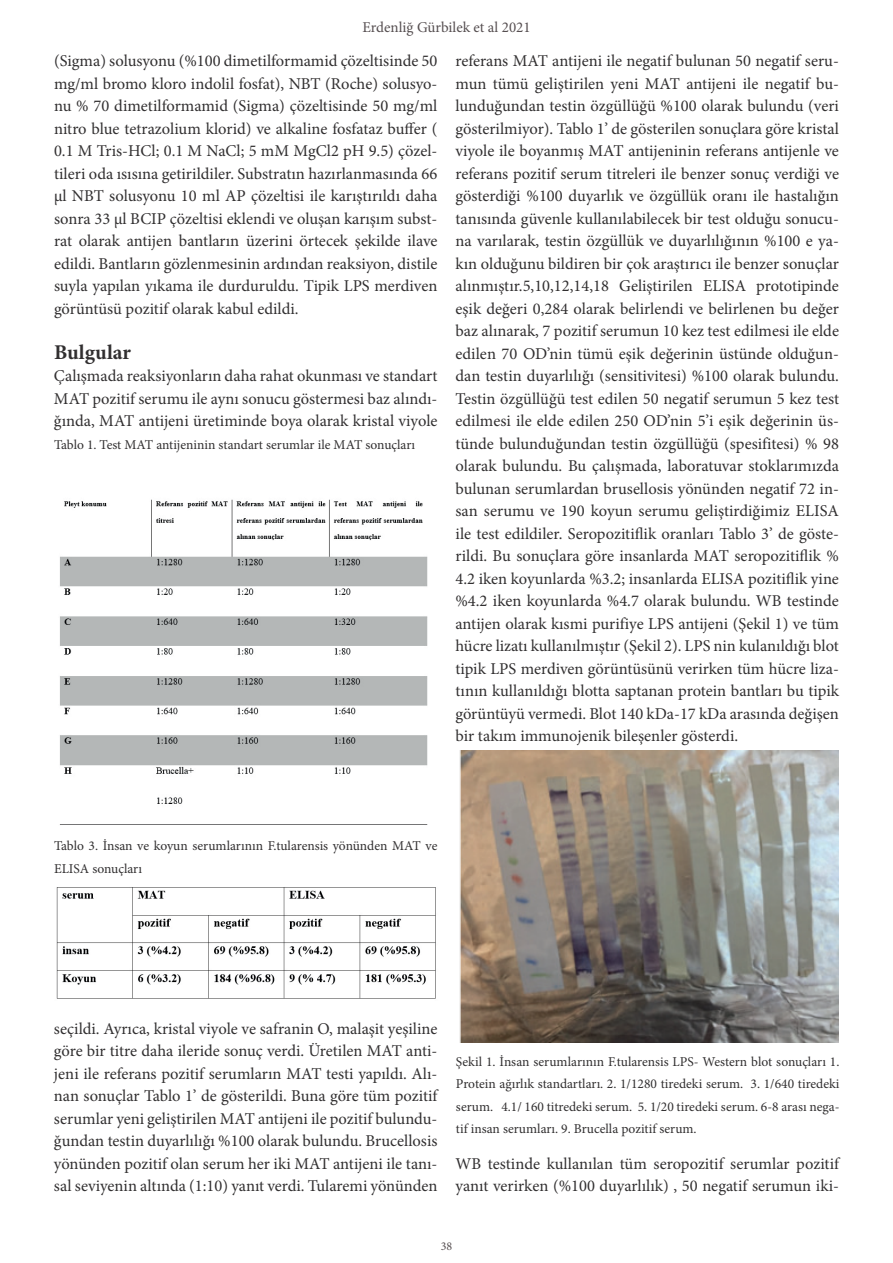
<style>
.page{position:relative;width:893px;height:1263px;background:#fff}
.page>*{position:absolute;margin:0;border:0;box-sizing:border-box;transform-origin:0 0}
.t1{font:700 21px "Minion Pro";letter-spacing:.005em;color:#312f30}
.t2{font:16.5px/22.5px "Minion Pro";color:#312f30;text-align:justify}
.t3{font:15px "Minion Pro";color:#554e50}
.t4{font:13.5px/22.5px "Minion Pro";color:#312f30}
.t5{font:12px "Minion Pro";color:#554e50}
</style>
<div class="page">
<img style="left:59px;top:499px;width:369px;height:326px">
<img style="left:56px;top:887px;width:380px;height:112px">
<img style="left:459px;top:750px;width:380px;height:293px">
<p class="t3" style="left:362px;top:17px;width:170px">Erdenliğ Gürbilek et al 2021</p>
<p class="t2" style="left:54px;top:50px;width:385px">(Sigma) solusyonu (%100 dimetilformamid çözeltisinde 50 mg/ml bromo kloro indolil fosfat), NBT (Roche) solusyo&shy;nu % 70 dimetilformamid (Sigma) çözeltisinde 50 mg/ml nitro blue tetrazolium klorid) ve alkaline fosfataz buffer ( 0.1 M Tris-HCl; 0.1 M NaCl; 5 mM MgCl2 pH 9.5) çözel&shy;tileri oda ısısına getirildiler. Substratın hazırlanmasında 66 µl NBT solusyonu 10 ml AP çözeltisi ile karıştırıldı daha sonra 33 µl BCIP çözeltisi eklendi ve oluşan karışım subst&shy;rat olarak antijen bantların üzerini örtecek şekilde ilave edildi. Bantların gözlenmesinin ardından reaksiyon, distile suyla yapılan yıkama ile durduruldu. Tipik LPS merdiven görüntüsü pozitif olarak kabul edildi.</p>
<p class="t1" style="left:54px;top:337px;width:79px">Bulgular</p>
<p class="t2" style="left:54px;top:365px;width:385px">Çalışmada reaksiyonların daha rahat okunması ve standart MAT pozitif serumu ile aynı sonucu göstermesi baz alındı&shy;ğında, MAT antijeni üretiminde boya olarak kristal viyole</p>
<p class="t4" style="left:54px;top:434px;width:363px">Tablo 1. Test MAT antijeninin standart serumlar ile MAT sonuçları</p>
<p class="t2" style="left:455px;top:50px;width:385px">referans MAT antijeni ile negatif bulunan 50 negatif seru&shy;mun tümü geliştirilen yeni MAT antijeni ile negatif bu&shy;lunduğundan testin özgüllüğü %100 olarak bulundu (veri gösterilmiyor). Tablo 1’ de gösterilen sonuçlara göre kristal viyole ile boyanmış MAT antijeninin referans antijenle ve referans pozitif serum titreleri ile benzer sonuç verdiği ve gösterdiği %100 duyarlık ve özgüllük oranı ile hastalığın tanısında güvenle kullanılabilecek bir test olduğu sonucu&shy;na varılarak, testin özgüllük ve duyarlılığının %100 e ya&shy;kın olduğunu bildiren bir çok araştırıcı ile benzer sonuçlar alınmıştır.5,10,12,14,18 Geliştirilen ELISA prototipinde eşik değeri 0,284 olarak belirlendi ve belirlenen bu değer baz alınarak, 7 pozitif serumun 10 kez test edilmesi ile elde edilen 70 OD’nin tümü eşik değerinin üstünde olduğun&shy;dan testin duyarlılığı (sensitivitesi) %100 olarak bulundu.<br>Testin özgüllüğü test edilen 50 negatif serumun 5 kez test edilmesi ile elde edilen 250 OD’nin 5’i eşik değerinin üs&shy;tünde bulunduğundan testin özgüllüğü (spesifitesi) % 98 olarak bulundu. Bu çalışmada, laboratuvar stoklarımızda bulunan serumlardan brusellosis yönünden negatif 72 in&shy;san serumu ve 190 koyun serumu geliştirdiğimiz ELISA ile test edildiler. Seropozitiflik oranları Tablo 3’ de göste&shy;rildi. Bu sonuçlara göre insanlarda MAT seropozitiflik % 4.2 iken koyunlarda %3.2; insanlarda ELISA pozitiflik yine %4.2 iken koyunlarda %4.7 olarak bulundu. WB testinde antijen olarak kısmi purifiye LPS antijeni (Şekil 1) ve tüm hücre lizatı kullanılmıştır (Şekil 2). LPS nin kulanıldığı blot tipik LPS merdiven görüntüsünü verirken tüm hücre liza&shy;tının kullanıldığı blotta saptanan protein bantları bu tipik görüntüyü vermedi. Blot 140 kDa-17 kDa arasında değişen bir takım immunojenik bileşenler gösterdi.</p>
<p class="t4" style="left:54px;top:835px;width:385px">Tablo 3. İnsan ve koyun serumlarının F.tularensis yönünden MAT ve<br>ELISA sonuçları</p>
<p class="t2" style="left:54px;top:1017px;width:385px">seçildi. Ayrıca, kristal viyole ve safranin O, malaşit yeşiline göre bir titre daha ileride sonuç verdi. Üretilen MAT anti&shy;jeni ile referans pozitif serumların MAT testi yapıldı. Alı&shy;nan sonuçlar Tablo 1’ de gösterildi. Buna göre tüm pozitif serumlar yeni geliştirilen MAT antijeni ile pozitif bulundu&shy;ğundan testin duyarlılığı %100 olarak bulundu. Brucellosis yönünden pozitif olan serum her iki MAT antijeni ile tanı&shy;sal seviyenin altında (1:10) yanıt verdi. Tularemi yönünden</p>
<p class="t4" style="left:456px;top:1050px;width:385px;text-align:justify">Şekil 1. İnsan serumlarının F.tularensis LPS- Western blot sonuçları 1.<br>Protein ağırlık standartları. 2. 1/1280 tiredeki serum. 3. 1/640 tiredeki serum. 4.1/ 160 titredeki serum. 5. 1/20 tiredeki serum. 6-8 arası nega&shy;tif insan serumları. 9. Brucella pozitif serum.</p>
<p class="t2" style="left:455px;top:1152px;width:385px">WB testinde kullanılan tüm seropozitif serumlar pozitif yanıt verirken (%100 duyarlılık) , 50 negatif serumun iki-</p>
<p class="t5" style="left:441px;top:1238px;width:13px">38</p>
</div>
